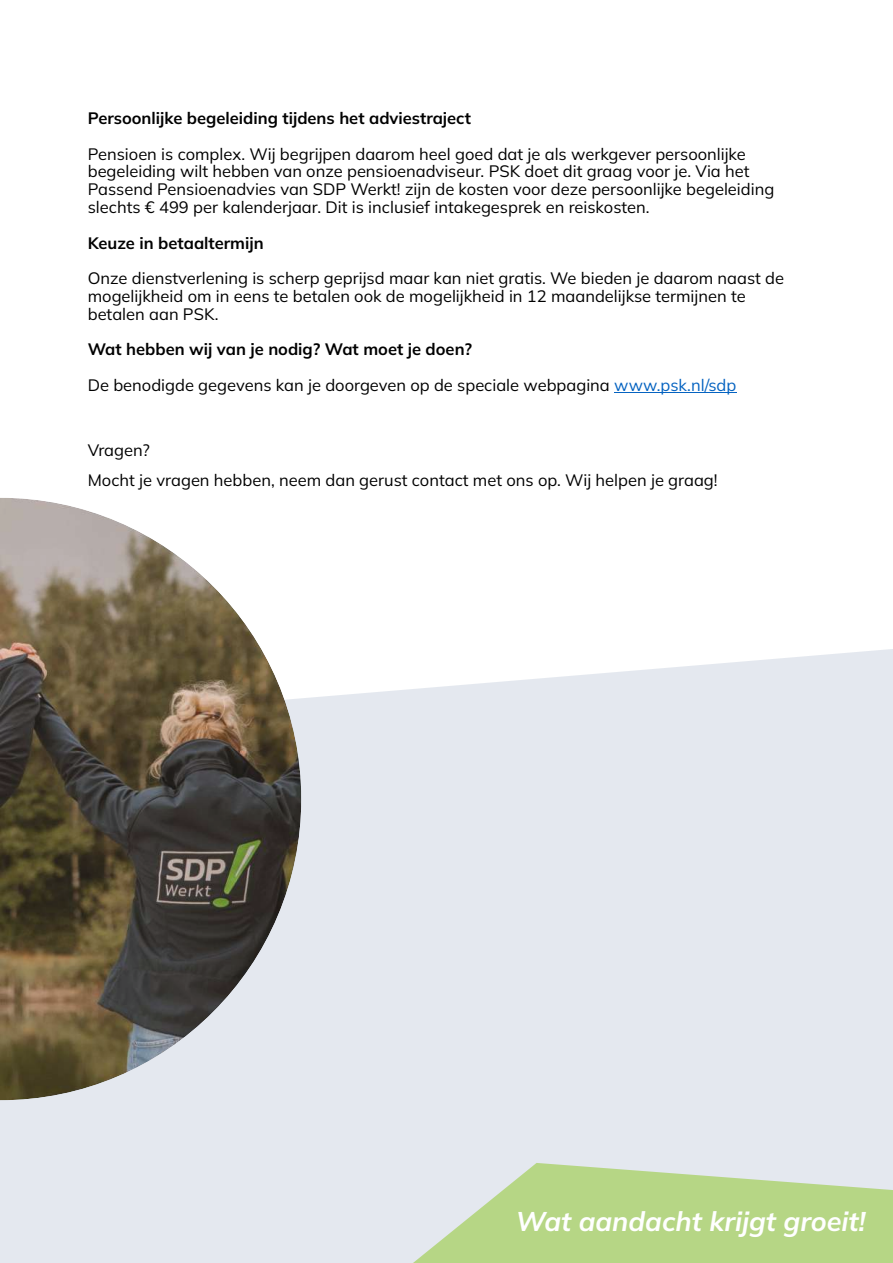
<style>
.page{position:relative;width:893px;height:1263px;background:#fff}
.page>*{position:absolute;margin:0;border:0;box-sizing:border-box;transform-origin:0 0}
.t1{font:italic 700 27px "Mulish";color:#fff}
.t2{font:16.5px/17.9px "Mulish";color:#000}
.t3{font:700 16.5px "Mulish";color:#000}
.s1{font-weight:700}
.s2{color:#0563c1}
</style>
<div class="page">
<div style="left:0;top:649px;width:893px;height:614px;background:#e4e8ef"></div>
<svg style="left:397px;top:1163px;width:496px;height:100px;background:#c1daa0"></svg>
<img style="left:0;top:498px;width:301px;height:602px">
<hr style="left:614px;top:392px;width:122px;height:1px;background:#0563c1">
<p class="t3" style="left:88px;top:107px;width:385px">Persoonlijke begeleiding tijdens het adviestraject</p>
<p class="t2" style="left:88px;top:144px;width:688px">Pensioen is complex. Wij begrijpen daarom heel goed dat je als werkgever persoonlijke begeleiding wilt hebben van onze pensioenadviseur. PSK doet dit graag voor je. Via het Passend Pensioenadvies van SDP Werkt! zijn de kosten voor deze persoonlijke begeleiding slechts € 499 per kalenderjaar. Dit is inclusief intakegesprek en reiskosten.</p>
<p class="t3" style="left:88px;top:232px;width:177px">Keuze in betaaltermijn</p>
<p class="t2" style="left:88px;top:269px;width:698px">Onze dienstverlening is scherp geprijsd maar kan niet gratis. We bieden je daarom naast de mogelijkheid om in eens te betalen ook de mogelijkheid in 12 maandelijkse termijnen te betalen aan PSK.</p>
<p class="t2" style="left:88px;top:331px;width:650px;line-height:35.5px"><span class="s1">Wat hebben wij van je nodig? Wat moet je doen?<br></span>De benodigde gegevens kan je doorgeven op de speciale webpagina <span class="s2">www.psk.nl/sdp</span></p>
<p class="t2" style="left:88px;top:435px;width:631px;line-height:29.8px">Vragen?<br>Mocht je vragen hebben, neem dan gerust contact met ons op. Wij helpen je graag!</p>
<h1 class="t1" style="left:516px;top:1203px;width:351px">Wat aandacht krijgt groeit!</h1>
</div>
